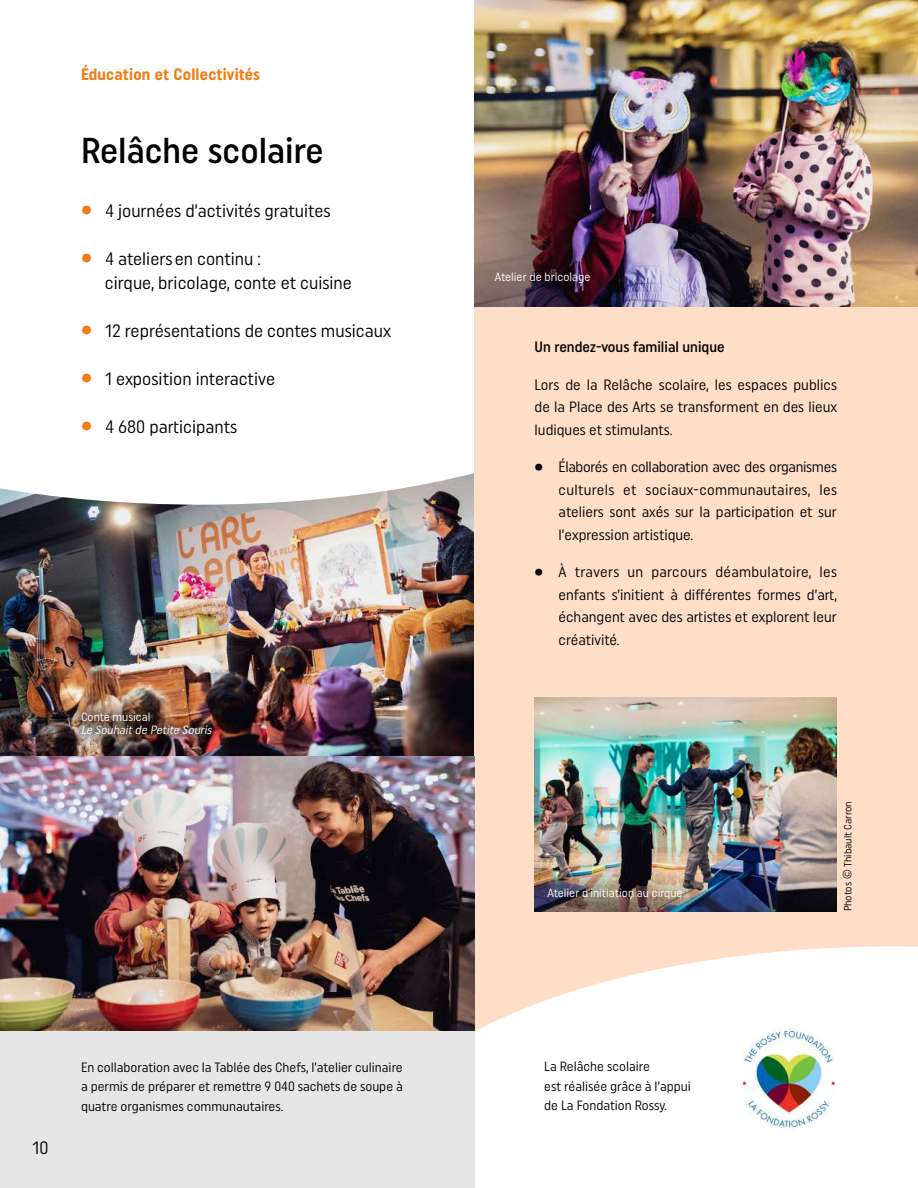
<style>
.page{position:relative;width:918px;height:1188px;background:#fff}
.page>*{position:absolute;margin:0;border:0;box-sizing:border-box;transform-origin:0 0}
.t1{font:500 condensed 36px "Uniform";color:#000}
.t2{font:condensed 18px/24px "Uniform";color:#000}
.t3{font:700 condensed 16.5px "Uniform";letter-spacing:.01em;color:#f07c14}
.t4{font:condensed 15px/22.5px "Uniform";color:#000;text-align:justify}
.t5{font:500 condensed 15px "Uniform";color:#000}
.t6{font:condensed 13.5px/19.5px "Uniform";color:#000;text-align:justify}
.t7{font:condensed 12px "Uniform";color:#fff}
.t8{font:italic condensed 12px "Uniform";color:#fff}
.t9{font:condensed 10.5px "Uniform";color:#000}
.s1{font-weight:900;font-size:28.5px;color:#f07c14}
.s2{font-weight:900;font-size:22.5px}
.s3{font-size:12px}
</style>
<div class="page">
<img style="left:0;top:505px;width:474px;height:251px">
<svg style="left:0;top:473px;width:474px;height:32px"></svg>
<div style="left:474px;top:281px;width:444px;height:799px;background:#ffdec8"></div>
<svg style="left:474px;top:946px;width:444px;height:242px;fill:#fff"></svg>
<div style="left:0;top:991px;width:474px;height:197px;background:#e6e6e6"></div>
<img style="left:474px;top:0;width:444px;height:307px">
<img style="left:535px;top:697px;width:302px;height:214px">
<img style="left:0;top:756px;width:474px;height:274px">
<div style="left:69px;top:700px;width:155px;height:47px;background:#000;opacity:.8"></div>
<img style="left:720px;top:1011px;width:138px;height:135px">
<p class="t3" style="left:81px;top:65px;width:181px">Éducation et Collectivités</p>
<h1 class="t1" style="left:81px;top:129px;width:244px">Relâche scolaire</h1>
<p class="t2" style="left:81px;top:198px;width:251px"><span class="s1">•</span> 4 journées d’activités gratuites</p>
<p class="t2" style="left:105px;top:246px;width:249px;text-indent:-24px"><span class="s1">•</span> 4 ateliersen continu :<br>cirque, bricolage, conte et cuisine</p>
<p class="t2" style="left:81px;top:318px;width:312px"><span class="s1">•</span> 12 représentations de contes musicaux</p>
<p class="t2" style="left:81px;top:366px;width:196px"><span class="s1">•</span> 1 exposition interactive</p>
<p class="t2" style="left:81px;top:414px;width:158px"><span class="s1">•</span> 4 680 participants</p>
<p class="t7" style="left:81px;top:709px;width:71px">Conte musical</p>
<p class="t8" style="left:81px;top:723px;width:135px">Le Souhaitde Petite Souris</p>
<p class="t2" style="left:32px;top:1136px;width:18px">10</p>
<p class="t6" style="left:81px;top:1057px;width:323px">En collaboration avec la Tablée des Chefs, l’atelier culinaire a permis de préparer et remettre 9 040 sachets de soupe à quatre organismes communautaires.</p>
<p class="t7" style="left:495px;top:270px;width:97px">Atelier de bricolage</p>
<p class="t5" style="left:535px;top:338px;width:192px">Un rendez-vous familial unique</p>
<p class="t4" style="left:535px;top:373px;width:304px">Lors de la Relâche scolaire, les espaces publics de la Place des Arts se transforment en des lieux ludiques et stimulants.</p>
<p class="t4" style="left:559px;top:456px;width:280px;text-indent:-24px"><span class="s2">•</span> Élaborés en collaboration avec des organismes culturels et sociaux-communautaires, les ateliers sont axés sur la participation et sur l’expression artistique.</p>
<p class="t4" style="left:559px;top:561px;width:280px;text-indent:-24px"><span class="s2">•</span> À travers un parcours déambulatoire, les enfants s’initient à différentes formes d’art, échangent avec des artistes et explorent leur créativité.</p>
<p class="t7" style="left:548px;top:885px;width:137px">Atelier d’initiation au cirque</p>
<p class="t6" style="left:544px;top:1057px;width:148px;text-align:left">La Relâche scolaire<br>est réalisée grâce à l’appui de La Fondation Rossy.</p>
<p class="t9" style="left:841px;top:911px;width:112px;rotate:-90deg">Photos <span class="s3">©</span> Thibault Carron</p>
</div>
